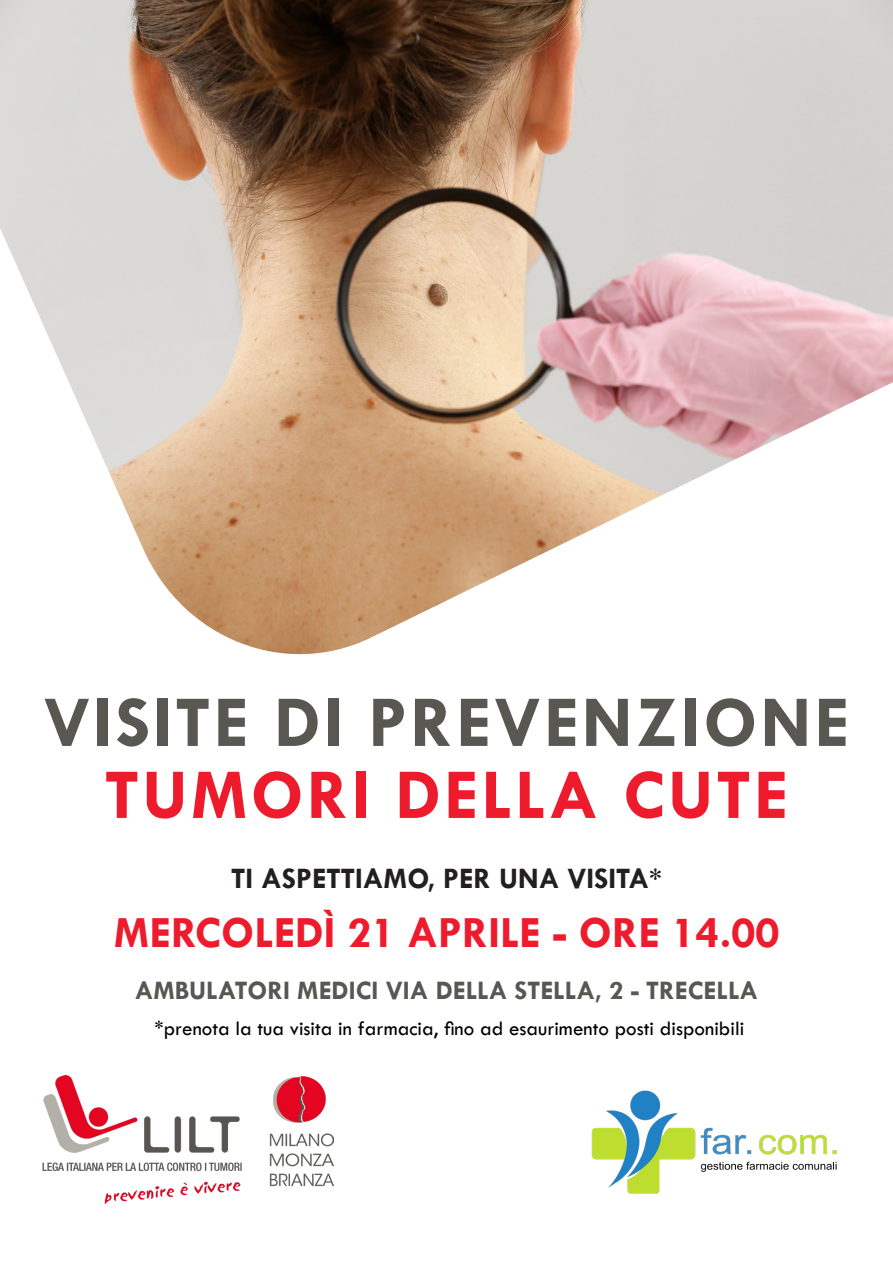
<style>
.page{position:relative;width:893px;height:1263px;background:#fff}
.page>*{position:absolute;margin:0;border:0;box-sizing:border-box;transform-origin:0 0}
.t1{font:700 73.5px "Tw Cen";letter-spacing:.04em;color:#585752}
.t2{font:700 72px "Tw Cen";letter-spacing:.04em;color:#ee1b2d}
.Paragrafo_base{font:700 45px "Tw Cen";color:#ee1b2d}
.Paragrafo_base-2{font:700 30px "Tw Cen";color:#231f20}
.Paragrafo_base-3{font:700 27px "Tw Cen";color:#585752}
.Paragrafo_base-4{font:21px "Tw Cen";color:#000}
</style>
<div class="page">
<img style="left:43px;top:1076px;width:291px;height:127px">
<img style="left:591px;top:1090px;width:246px;height:104px">
<img style="left:0;top:0;width:893px;height:655px">
<h1 class="t1" style="left:44px;top:678px;width:807px">VISITE DI PREVENZIONE</h1>
<h2 class="t2" style="left:105px;top:752px;width:685px">TUMORI DELLA CUTE</h2>
<p class="Paragrafo_base-2" style="left:231px;top:860px;width:432px">TI ASPETTIAMO, PER UNA VISITA*</p>
<p class="Paragrafo_base" style="left:114px;top:906px;width:667px">MERCOLEDÌ 21 APRILE - ORE 14.00</p>
<p class="Paragrafo_base-3" style="left:135px;top:975px;width:625px">AMBULATORI MEDICI VIA DELLA STELLA, 2 - TRECELLA</p>
<p class="Paragrafo_base-4" style="left:154px;top:1016px;width:591px">*prenota la tua visita in farmacia, fino ad esaurimento posti disponibili</p>
</div>
